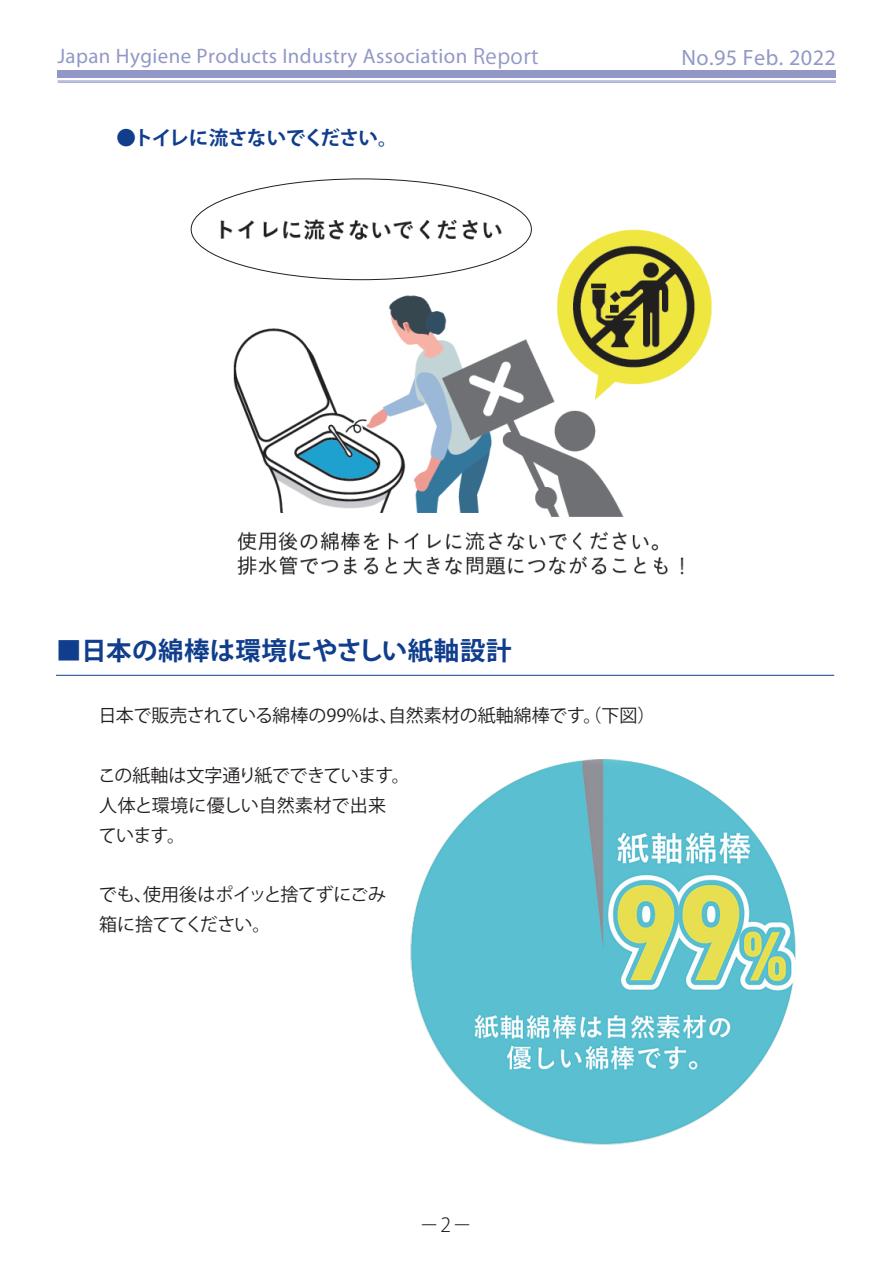
<style>
.page{position:relative;width:893px;height:1263px;background:#fff}
.page>*{position:absolute;margin:0;border:0;box-sizing:border-box;transform-origin:0 0}
.t1{font:700 25.5px "Koz Go Pro";letter-spacing:.01em;color:#103d8c}
.t2{font:22.2px "Myriad Pro";letter-spacing:.02em;color:#9298c6}
.t3{font:21px "Myriad Pro";letter-spacing:.02em;color:#9298c6}
.t4{font:700 19.5px "Koz Go Pro";letter-spacing:-.025em;color:#103d8c}
.t5{font:300 19.35px "Koz Go Pro";color:#231f20}
.t6{font:18px/29.7px "Koz Go Pro";letter-spacing:-.01em;color:#231f20}
.t7{font:18px/29.7px "Koz Go Pro";letter-spacing:-.03em;color:#231f20}
.s1{font-family:"Koz Go Pro"}
</style>
<div class="page">
<div style="left:58px;top:70px;width:778px;height:8px;background:#9298c6"></div>
<hr style="left:58px;top:81px;width:778px;height:1px;background:#9298c6">
<hr style="left:58px;top:82px;width:778px;height:1px;background:#9298c6">
<img style="left:211px;top:209px;width:501px;height:366px">
<hr style="left:56px;top:675px;width:778px;height:1px;background:#103d8c">
<img style="left:410px;top:759px;width:386px;height:386px">
<p class="t3" style="left:57px;top:43px;width:483px">Japan Hygiene Products Industry Association <span class="s1">Report</span></p>
<p class="t4" style="left:116px;top:126px;width:283px">●トイレに流さないでください。</p>
<p class="t2" style="left:681px;top:44px;width:156px">No.95 Feb. 2022</p>
<h1 class="t1" style="left:56px;top:634px;width:457px">■日本の綿棒は環境にやさしい紙軸設計</h1>
<p class="t6" style="left:99px;top:701px;width:558px">日本で販売されている綿棒の99%は、自然素材の紙軸綿棒です。（下図）</p>
<p class="t6" style="left:98px;top:761px;width:313px">この紙軸は文字通り紙でできています。人体と環境に優しい自然素材で出来<br>ています。</p>
<p class="t7" style="left:99px;top:880px;width:289px">でも、使用後はポイッと捨てずにごみ箱に捨ててください。</p>
<p class="t5" style="left:419px;top:1212px;width:54px">－2－</p>
</div>
